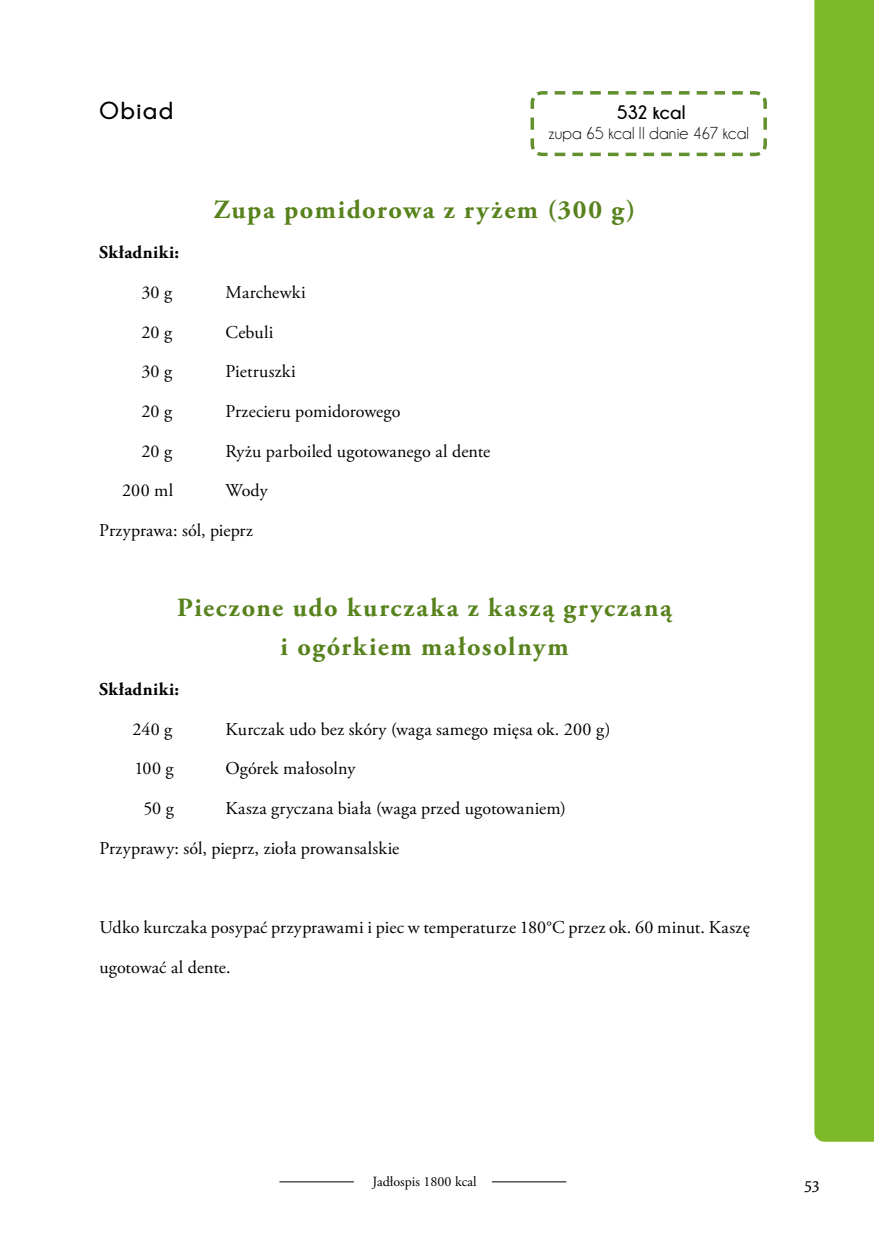
<style>
.page{position:relative;width:874px;height:1241px;background:#fff}
.page>*{position:absolute;margin:0;border:0;box-sizing:border-box;transform-origin:0 0}
.t1{font:700 26.25px/39.7px "Adobe Garamond Pro";letter-spacing:.065em;color:#57821c;text-align:center}
.t2{font:700 24.5px "Champagne&Limousines";letter-spacing:.065em;color:#000}
.t3{font:700 19.43px "Champagne&Limousines";letter-spacing:-.005em;color:#000}
.t4{font:18.03px "Adobe Garamond Pro";letter-spacing:.01em;color:#000}
.t5{font:700 18.03px "Adobe Garamond Pro";letter-spacing:.025em;color:#000}
.t6{font:17.5px "Champagne&Limousines";letter-spacing:.01em;color:#000}
.t7{font:17.5px "Garibaldi";color:#000}
.t8{font:14px "Adobe Garamond Pro";color:#000}
</style>
<div class="page">
<div style="left:814px;top:0;width:59px;height:1141px;background:#7db828"></div>
<hr style="left:279px;top:1181px;width:75px;height:1px;background:#000">
<hr style="left:491px;top:1181px;width:75px;height:1px;background:#000">
<svg style="left:530px;top:91px;width:237px;height:66px"></svg>
<h2 class="t2" style="left:99px;top:97px;width:75px">Obiad</h2>
<p class="t3" style="left:616px;top:102px;width:70px">532 kcal</p>
<p class="t6" style="left:548px;top:124px;width:202px">zupa 65 kcal II danie 467 kcal</p>
<h1 class="t1" style="left:214px;top:191px;width:423px">Zupa pomidorowa z ryżem (300 g)</h1>
<p class="t5" style="left:99px;top:242px;width:81px">Składniki:</p>
<p class="t4" style="left:141px;top:281px;width:32px">30 g</p>
<p class="t4" style="left:225px;top:281px;width:82px">Marchewki</p>
<p class="t4" style="left:141px;top:321px;width:32px">20 g</p>
<p class="t4" style="left:225px;top:321px;width:49px">Cebuli</p>
<p class="t4" style="left:141px;top:360px;width:32px">30 g</p>
<p class="t4" style="left:225px;top:360px;width:72px">Pietruszki</p>
<p class="t4" style="left:141px;top:400px;width:32px">20 g</p>
<p class="t4" style="left:225px;top:400px;width:176px">Przecieru pomidorowego</p>
<p class="t4" style="left:141px;top:440px;width:32px">20 g</p>
<p class="t4" style="left:225px;top:440px;width:266px">Ryżu parboiled ugotowanego al dente</p>
<p class="t4" style="left:122px;top:480px;width:53px">200 ml</p>
<p class="t4" style="left:225px;top:480px;width:44px">Wody</p>
<p class="t4" style="left:99px;top:519px;width:155px">Przyprawa: sól, pieprz</p>
<h1 class="t1" style="left:177px;top:587px;width:496px">Pieczone udo kurczaka z kaszą gryczaną i ogórkiem małosolnym</h1>
<p class="t5" style="left:99px;top:678px;width:81px">Składniki:</p>
<p class="t4" style="left:132px;top:718px;width:41px">240 g</p>
<p class="t4" style="left:225px;top:718px;width:386px">Kurczak udo bez skóry (waga samego mięsa ok. 200 g)</p>
<p class="t4" style="left:134px;top:757px;width:41px">100 g</p>
<p class="t4" style="left:225px;top:757px;width:131px">Ogórek małosolny</p>
<p class="t4" style="left:143px;top:797px;width:32px">50 g</p>
<p class="t4" style="left:225px;top:797px;width:342px">Kasza gryczana biała (waga przed ugotowaniem)</p>
<p class="t4" style="left:99px;top:837px;width:301px">Przyprawy: sól, pieprz, zioła prowansalskie</p>
<p class="t4" style="left:99px;top:916px;width:651px">Udko kurczaka posypać przyprawami i piec w temperaturze 180°C przez ok. 60 minut. Kaszę</p>
<p class="t4" style="left:99px;top:956px;width:133px">ugotować al dente.</p>
<p class="t8" style="left:372px;top:1173px;width:105px">Jadłospis 1800 kcal</p>
<p class="t7" style="left:804px;top:1174px;width:17px">53</p>
</div>
